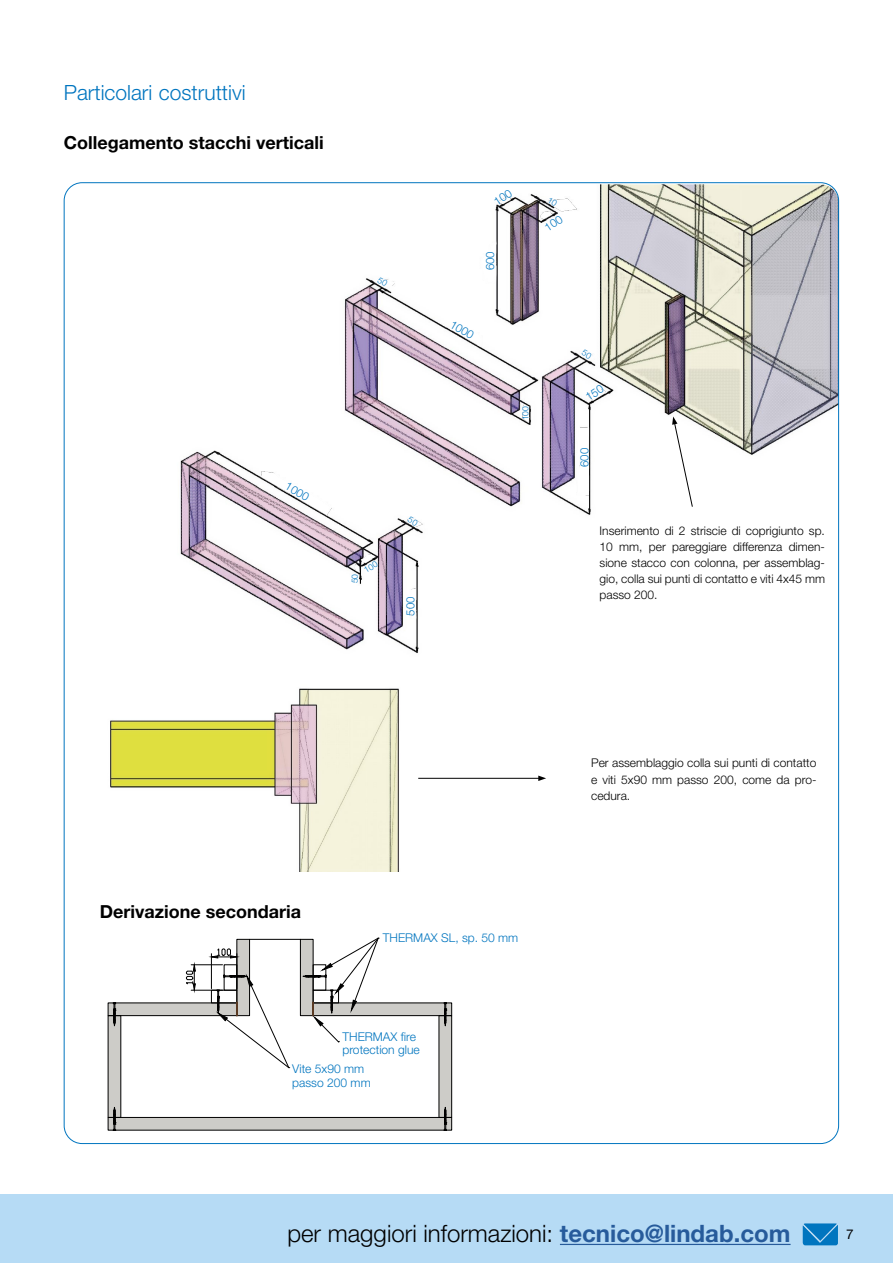
<style>
.page{position:relative;width:893px;height:1263px;background:#fff}
.page>*{position:absolute;margin:0;border:0;box-sizing:border-box;transform-origin:0 0}
.t1{font:300 24px "Helvetica Neue LT Pro";color:#000}
.t2{font:300 21px "Helvetica Neue LT Pro";color:#0075bf}
.t3{font:700 18px "Helvetica Neue LT Pro";color:#000}
.t4{font:13.5px "Helvetica Neue LT Pro";color:#000}
.t5{font:300 12px/16.2px "Helvetica Neue LT Pro";color:#000;text-align:justify}
.t6{font:300 12px/13.8px "Helvetica Neue LT Pro";color:#0075bf}
.t7{font:300 11.4px "Helvetica Neue LT Pro";color:#0075bf}
.t8{font:300 8.55px "Helvetica Neue LT Pro";color:#0075bf}
.s1{font-weight:700;color:#275b9b}
</style>
<div class="page">
<div style="left:0;top:1195px;width:893px;height:68px;background:#b6dbf5"></div>
<hr style="left:560px;top:1244px;width:231px;height:1px;background:#275b9b">
<img style="left:803px;top:1223px;width:34px;height:21px">
<img style="left:110px;top:688px;width:289px;height:184px">
<hr style="left:418px;top:778px;width:122px;height:1px;background:#000">
<svg style="left:538px;top:775px;width:8px;height:6px"></svg>
<svg style="left:110px;top:939px;width:340px;height:189px"></svg>
<div style="left:108px;top:1002px;width:129px;height:14px;border:1px solid #000"></div>
<div style="left:108px;top:1117px;width:344px;height:13px;border:1px solid #000"></div>
<div style="left:439px;top:1015px;width:13px;height:103px;border:1px solid #000"></div>
<svg style="left:442px;top:1103px;width:7px;height:28px"></svg>
<svg style="left:110px;top:1002px;width:8px;height:28px"></svg>
<svg style="left:110px;top:1103px;width:8px;height:28px"></svg>
<svg style="left:442px;top:1004px;width:7px;height:26px"></svg>
<div style="left:313px;top:1002px;width:139px;height:14px;border:1px solid #000"></div>
<div style="left:211px;top:990px;width:26px;height:13px;border:1px solid #000"></div>
<div style="left:224px;top:964px;width:13px;height:26px;border:1px solid #000"></div>
<div style="left:237px;top:939px;width:13px;height:77px;border:1px solid #000"></div>
<hr style="left:250px;top:939px;width:50px;height:1px;background:#000">
<svg style="left:214px;top:973px;width:76px;height:95px"></svg>
<svg style="left:299px;top:837px;width:81px;height:308px"></svg>
<hr style="left:191px;top:964px;width:31px;height:1px;background:#000">
<hr style="left:191px;top:990px;width:31px;height:1px;background:#000">
<svg style="left:185px;top:964px;width:11px;height:27px"></svg>
<hr style="left:211px;top:954px;width:1px;height:34px;background:#000">
<hr style="left:237px;top:954px;width:1px;height:34px;background:#000">
<svg style="left:211px;top:947px;width:27px;height:12px"></svg>
<img style="left:180px;top:450px;width:243px;height:203px">
<img style="left:338px;top:184px;width:501px;height:339px">
<svg style="left:672px;top:416px;width:21px;height:91px"></svg>
<svg style="left:585px;top:384px;width:19px;height:16px"></svg>
<svg style="left:581px;top:349px;width:11px;height:10px"></svg>
<svg style="left:377px;top:277px;width:11px;height:9px"></svg>
<svg style="left:364px;top:561px;width:14px;height:12px"></svg>
<svg style="left:407px;top:516px;width:11px;height:10px"></svg>
<svg style="left:494px;top:189px;width:19px;height:16px"></svg>
<svg style="left:547px;top:197px;width:11px;height:9px"></svg>
<svg style="left:544px;top:215px;width:19px;height:16px"></svg>
<h2 class="t2" style="left:64px;top:80px;width:183px">Particolari costruttivi</h2>
<h3 class="t3" style="left:64px;top:131px;width:261px">Collegamento stacchi verticali</h3>
<p class="t7" style="left:290px;top:479px;width:27px;rotate:30deg">1000</p>
<p class="t8" style="left:349px;top:583px;width:11px;rotate:-90deg">50</p>
<p class="t7" style="left:483px;top:270px;width:21px;rotate:-90deg">600</p>
<p class="t7" style="left:455px;top:317px;width:27px;rotate:30deg">1000</p>
<p class="t8" style="left:520px;top:420px;width:16px;rotate:-90deg">100</p>
<p class="t7" style="left:404px;top:616px;width:21px;rotate:-90deg">500</p>
<p class="t7" style="left:577px;top:467px;width:21px;rotate:-90deg">600</p>
<p class="t5" style="left:600px;top:522px;width:227px">Inserimento di 2 striscie di coprigiunto sp.<br>10 mm, per pareggiare differenza dimen&shy;sione stacco con colonna, per assemblag&shy;gio, colla sui punti di contatto e viti 4x45 mm passo 200.</p>
<h3 class="t3" style="left:100px;top:900px;width:203px">Derivazione secondaria</h3>
<p class="t6" style="left:383px;top:930px;width:137px">THERMAX SL, sp. 50 mm</p>
<p class="t6" style="left:342px;top:1029px;width:79px">THERMAX fire protection glue</p>
<p class="t6" style="left:292px;top:1062px;width:80px">Vite 5x90 mm passo 200 mm</p>
<p class="t5" style="left:591px;top:755px;width:227px">Per assemblaggio colla sui punti di contatto e viti 5x90 mm passo 200, come da pro&shy;cedura.</p>
<h1 class="t1" style="left:287px;top:1219px;width:505px">per maggiori informazioni: <span class="s1">tecnico@lindab.com</span></h1>
<p class="t4" style="left:846px;top:1226px;width:9px">7</p>
</div>
